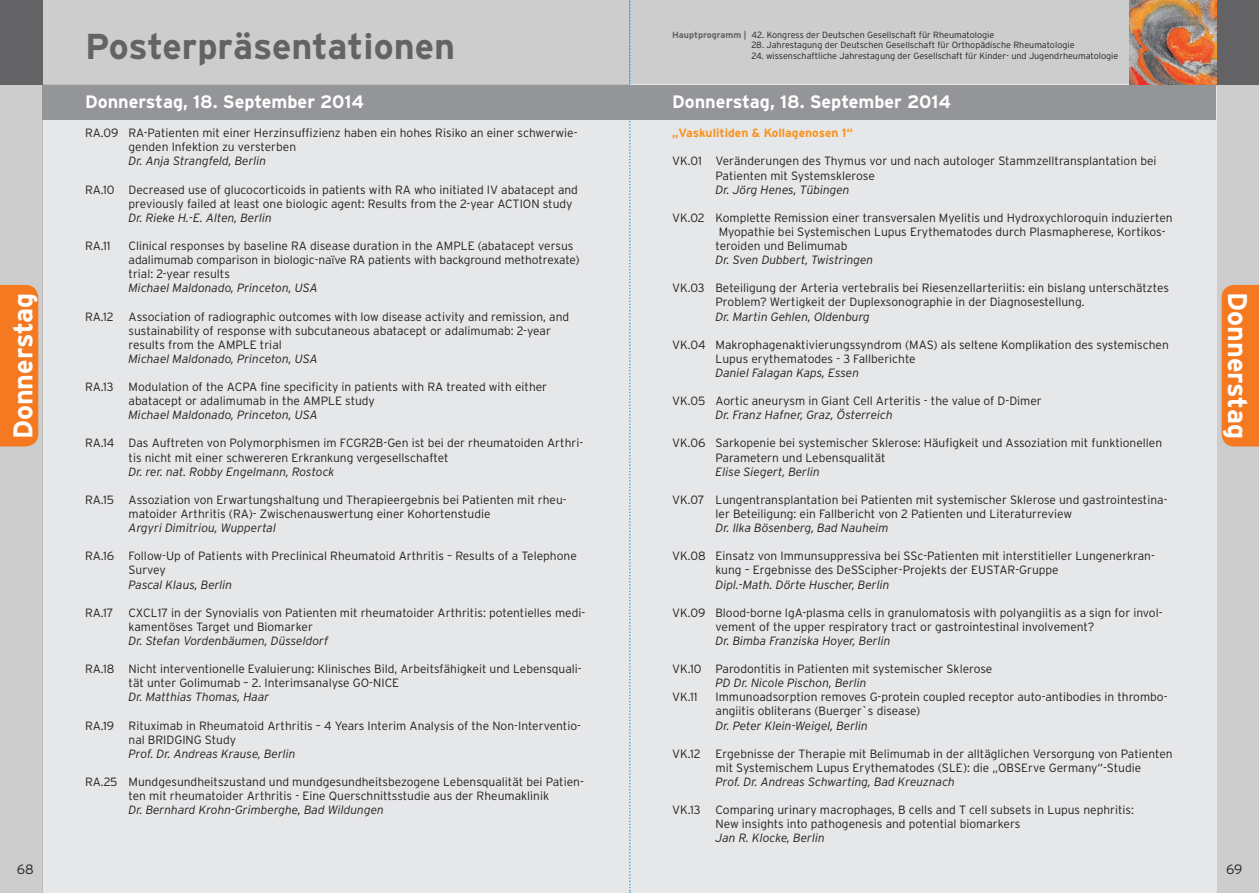
<style>
.page{position:relative;width:1259px;height:893px;background:#fff}
.page>*{position:absolute;margin:0;border:0;box-sizing:border-box;transform-origin:0 0}
.t1{font:700 36px "Interstate";color:#636366}
.t2{font:700 27px "Interstate";color:#fff}
.t3{font:700 18px "Interstate";color:#fff}
.t4{font:300 13.5px "Interstate";color:#231f20}
.t5{font:300 12px/14.1px "Interstate";color:#231f20}
.t6{font:italic 300 12px "Interstate";color:#231f20}
.t7{font:700 12px "Interstate";color:#f7931d}
.t8{font:300 9px "Interstate";color:#231f20}
.s1{font-weight:700;color:#636366}
</style>
<div class="page">
<div style="left:629px;top:0;width:630px;height:85px;background:#cecdce"></div>
<div style="left:1216px;top:85px;width:43px;height:808px;background:#cecdce"></div>
<div style="left:629px;top:85px;width:587px;height:808px;background:#e6e7e9"></div>
<div style="left:43px;top:85px;width:586px;height:808px;background:#e6e7e9"></div>
<div style="left:1216px;top:0;width:43px;height:85px;background:#636366"></div>
<div style="left:2px;top:0;width:627px;height:85px;background:#cecdce"></div>
<div style="left:0;top:0;width:43px;height:85px;background:#636366"></div>
<img style="left:1129px;top:0;width:87px;height:85px">
<div style="left:0;top:85px;width:43px;height:808px;background:#cecdce"></div>
<svg style="left:629px;top:0;width:2px;height:893px"></svg>
<div style="left:43px;top:85px;width:586px;height:35px;background:#939598"></div>
<div style="left:629px;top:85px;width:587px;height:35px;background:#939598"></div>
<div style="left:0;top:285px;width:38px;height:161px;background:#f47921"></div>
<div style="left:1221px;top:285px;width:38px;height:161px;background:#f47921"></div>
<h1 class="t1" style="left:85px;top:27px;width:371px">Posterpräsentationen</h1>
<p class="t8" style="left:672px;top:29px;width:324px"><span class="s1">Hauptprogramm |</span> 42. Kongress der Deutschen Gesellschaft für Rheumatologie</p>
<p class="t8" style="left:751px;top:40px;width:324px">28. Jahrestagung der Deutschen Gesellschaft für Orthopädische Rheumatologie</p>
<p class="t8" style="left:751px;top:51px;width:368px">24. wissenschaftliche Jahrestagung der Gesellschaft für Kinder- und Jugendrheumatologie</p>
<h3 class="t3" style="left:85px;top:91px;width:280px">Donnerstag, 18. September 2014</h3>
<h3 class="t3" style="left:672px;top:92px;width:280px">Donnerstag, 18. September 2014</h3>
<p class="t5" style="left:129px;top:126px;width:450px;text-indent:-44px">RA.09 RA-Patienten mit einer Herzinsuffizienz haben ein hohes Risiko an einer schwerwie&shy;genden Infektion zu versterben</p>
<p class="t6" style="left:129px;top:154px;width:139px">Dr. Anja Strangfeld, Berlin</p>
<p class="t5" style="left:129px;top:182px;width:451px;text-indent:-44px">RA.10 Decreased use of glucocorticoids in patients with RA who initiated IV abatacept and previously failed at least one biologic agent: Results from the 2-year ACTION study</p>
<p class="t6" style="left:129px;top:211px;width:145px">Dr. Rieke H.-E. Alten, Berlin</p>
<p class="t5" style="left:85px;top:239px;width:27px">RA.11</p>
<p class="t5" style="left:129px;top:239px;width:452px">Clinical responses by baseline RA disease duration in the AMPLE (abatacept versus adalimumab comparison in biologic-naïve RA patients with background methotrexate) trial: 2-year results</p>
<p class="t6" style="left:129px;top:281px;width:191px">Michael Maldonado, Princeton, USA</p>
<p class="t5" style="left:129px;top:309px;width:442px;text-indent:-44px">RA.12 Association of radiographic outcomes with low disease activity and remission, and sustainability of response with subcutaneous abatacept or adalimumab: 2-year results from the AMPLE trial</p>
<p class="t6" style="left:129px;top:352px;width:191px">Michael Maldonado, Princeton, USA</p>
<p class="t5" style="left:129px;top:380px;width:420px;text-indent:-44px">RA.13 Modulation of the ACPA fine specificity in patients with RA treated with either abatacept or adalimumab in the AMPLE study</p>
<p class="t6" style="left:129px;top:408px;width:191px">Michael Maldonado, Princeton, USA</p>
<p class="t5" style="left:129px;top:436px;width:456px;text-indent:-44px">RA.14 Das Auftreten von Polymorphismen im FCGR2B-Gen ist bei der rheumatoiden Arthri&shy;tis nicht mit einer schwereren Erkrankung vergesellschaftet</p>
<p class="t6" style="left:129px;top:465px;width:207px">Dr. rer. nat. Robby Engelmann, Rostock</p>
<p class="t5" style="left:129px;top:492px;width:440px;text-indent:-44px">RA.15 Assoziation von Erwartungshaltung und Therapieergebnis bei Patienten mit rheu&shy;matoider Arthritis (RA)- Zwischenauswertung einer Kohortenstudie</p>
<p class="t6" style="left:129px;top:521px;width:149px">Argyri Dimitriou, Wuppertal</p>
<p class="t5" style="left:129px;top:549px;width:450px;text-indent:-44px">RA.16 Follow-Up of Patients with Preclinical Rheumatoid Arthritis – Results of a Telephone<br>Survey</p>
<p class="t6" style="left:129px;top:577px;width:105px">Pascal Klaus, Berlin</p>
<p class="t5" style="left:129px;top:605px;width:458px;text-indent:-44px">RA.17 CXCL17 in der Synovialis von Patienten mit rheumatoider Arthritis: potentielles medi&shy;kamentöses Target und Biomarker</p>
<p class="t6" style="left:129px;top:634px;width:201px">Dr. Stefan Vordenbäumen, Düsseldorf</p>
<p class="t5" style="left:129px;top:662px;width:454px;text-indent:-44px">RA.18 Nicht interventionelle Evaluierung: Klinisches Bild, Arbeitsfähigkeit und Lebensquali&shy;tät unter Golimumab – 2. Interimsanalyse GO-NICE</p>
<p class="t6" style="left:129px;top:690px;width:142px">Dr. Matthias Thomas, Haar</p>
<p class="t5" style="left:129px;top:718px;width:454px;text-indent:-44px">RA.19 Rituximab in Rheumatoid Arthritis – 4 Years Interim Analysis of the Non-Interventio&shy;nal BRIDGING Study</p>
<p class="t6" style="left:129px;top:747px;width:169px">Prof. Dr. Andreas Krause, Berlin</p>
<p class="t5" style="left:129px;top:774px;width:457px;text-indent:-44px">RA.25 Mundgesundheitszustand und mundgesundheitsbezogene Lebensqualität bei Patien&shy;ten mit rheumatoider Arthritis - Eine Querschnittsstudie aus der Rheumaklinik</p>
<p class="t6" style="left:129px;top:803px;width:257px">Dr. Bernhard Krohn-Grimberghe, Bad Wildungen</p>
<p class="t7" style="left:672px;top:126px;width:183px">„Vaskulitiden &amp; Kollagenosen 1“</p>
<p class="t5" style="left:715px;top:154px;width:442px;text-indent:-44px">VK.01 Veränderungen des Thymus vor und nach autologer Stammzelltransplantation bei<br>Patienten mit Systemsklerose</p>
<p class="t6" style="left:715px;top:183px;width:136px">Dr. Jörg Henes, Tübingen</p>
<p class="t5" style="left:715px;top:210px;width:458px;text-indent:-44px">VK.02 Komplette Remission einer transversalen Myelitis und Hydroxychloroquin induzierten<br>Myopathie bei Systemischen Lupus Erythematodes durch Plasmapherese, Kortikos&shy;teroiden und Belimumab</p>
<p class="t6" style="left:715px;top:253px;width:159px">Dr. Sven Dubbert, Twistringen</p>
<p class="t5" style="left:715px;top:281px;width:455px;text-indent:-44px">VK.03 Beteiligung der Arteria vertebralis bei Riesenzellarteriitis: ein bislang unterschätztes<br>Problem? Wertigkeit der Duplexsonographie in der Diagnosestellung.</p>
<p class="t6" style="left:715px;top:310px;width:156px">Dr. Martin Gehlen, Oldenburg</p>
<p class="t5" style="left:715px;top:337px;width:455px;text-indent:-44px">VK.04 Makrophagenaktivierungssyndrom (MAS) als seltene Komplikation des systemischen<br>Lupus erythematodes - 3 Fallberichte</p>
<p class="t6" style="left:715px;top:366px;width:145px">Daniel Falagan Kaps, Essen</p>
<p class="t5" style="left:672px;top:394px;width:371px">VK.05 Aortic aneurysm in Giant Cell Arteritis - the value of D-Dimer</p>
<p class="t6" style="left:715px;top:408px;width:179px">Dr. Franz Hafner, Graz, Österreich</p>
<p class="t5" style="left:715px;top:436px;width:448px;text-indent:-44px">VK.06 Sarkopenie bei systemischer Sklerose: Häufigkeit und Assoziation mit funktionellen<br>Parametern und Lebensqualität</p>
<p class="t6" style="left:715px;top:465px;width:106px">Elise Siegert, Berlin</p>
<p class="t5" style="left:715px;top:492px;width:453px;text-indent:-44px">VK.07 Lungentransplantation bei Patienten mit systemischer Sklerose und gastrointestina&shy;ler Beteiligung: ein Fallbericht von 2 Patienten und Literaturreview</p>
<p class="t6" style="left:715px;top:521px;width:175px">Dr. Ilka Bösenberg, Bad Nauheim</p>
<p class="t5" style="left:715px;top:549px;width:441px;text-indent:-44px">VK.08 Einsatz von Immunsuppressiva bei SSc-Patienten mit interstitieller Lungenerkran&shy;kung – Ergebnisse des DeSScipher-Projekts der EUSTAR-Gruppe</p>
<p class="t6" style="left:715px;top:577px;width:175px">Dipl.-Math. Dörte Huscher, Berlin</p>
<p class="t5" style="left:715px;top:605px;width:448px;text-indent:-44px">VK.09 Blood-borne IgA-plasma cells in granulomatosis with polyangiitis as a sign for invol&shy;vement of the upper respiratory tract or gastrointestinal involvement?</p>
<p class="t6" style="left:715px;top:634px;width:176px">Dr. Bimba Franziska Hoyer, Berlin</p>
<p class="t5" style="left:672px;top:662px;width:322px">VK.10 Parodontitis in Patienten mit systemischer Sklerose</p>
<p class="t6" style="left:715px;top:676px;width:153px">PD Dr. Nicole Pischon, Berlin</p>
<p class="t5" style="left:672px;top:690px;width:27px">VK.11</p>
<p class="t5" style="left:715px;top:690px;width:453px">Immunoadsorption removes G-protein coupled receptor auto-antibodies in thrombo&shy;angiitis obliterans (Buerger`s disease)</p>
<p class="t6" style="left:715px;top:718px;width:154px">Dr. Peter Klein-Weigel, Berlin</p>
<p class="t5" style="left:715px;top:746px;width:458px;text-indent:-44px">VK.12 Ergebnisse der Therapie mit Belimumab in der alltäglichen Versorgung von Patienten mit Systemischem Lupus Erythematodes (SLE): die „OBSErve Germany“-Studie</p>
<p class="t6" style="left:715px;top:775px;width:241px">Prof. Dr. Andreas Schwarting, Bad Kreuznach</p>
<p class="t5" style="left:715px;top:803px;width:420px;text-indent:-44px">VK.13 Comparing urinary macrophages, B cells and T cell subsets in Lupus nephritis:<br>New insights into pathogenesis and potential biomarkers</p>
<p class="t6" style="left:715px;top:831px;width:111px">Jan R. Klocke, Berlin</p>
<h2 class="t2" style="left:8px;top:439px;width:149px;rotate:-90deg">Donnerstag</h2>
<h2 class="t2" style="left:1252px;top:292px;width:149px;rotate:90deg">Donnerstag</h2>
<p class="t4" style="left:17px;top:861px;width:18px">68</p>
<p class="t4" style="left:1226px;top:861px;width:18px">69</p>
</div>
